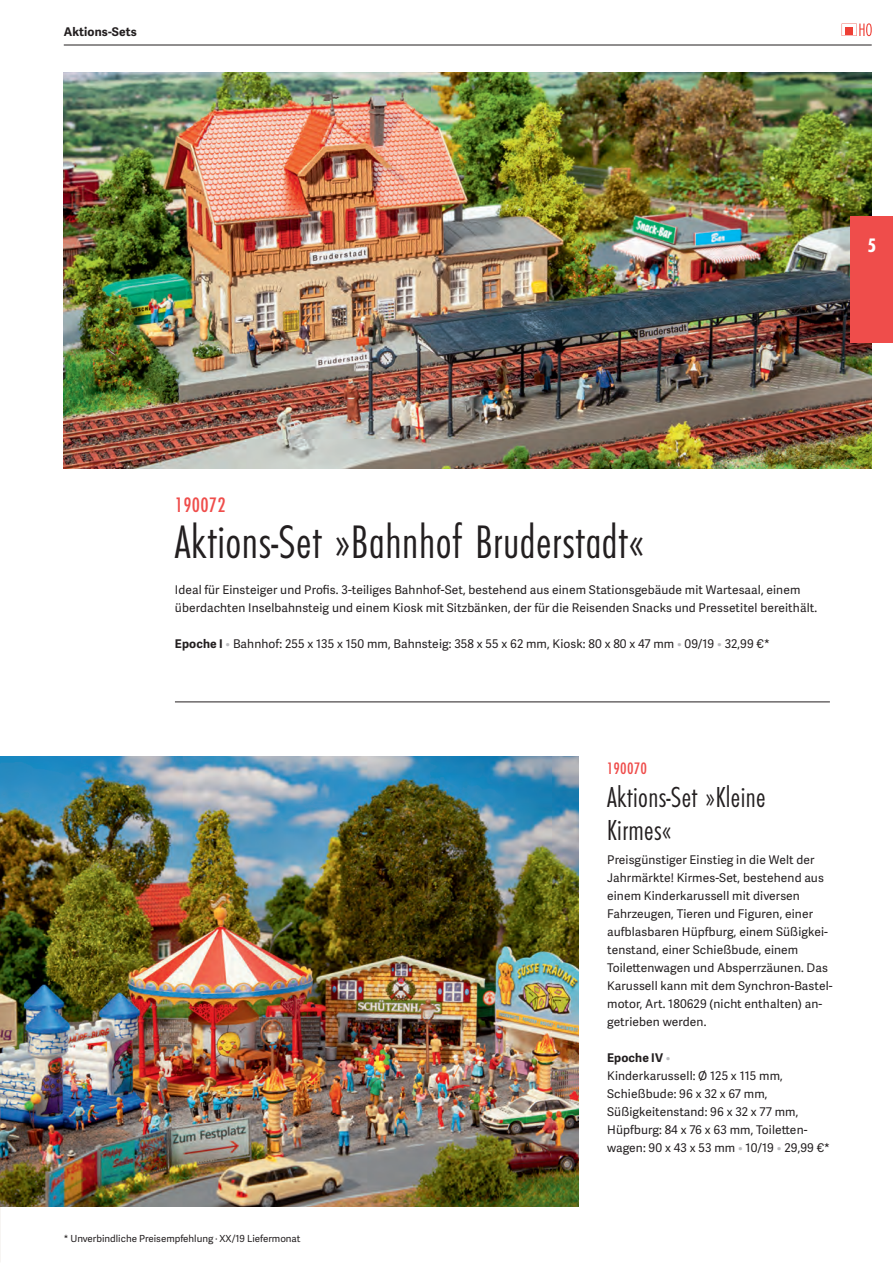
<style>
.page{position:relative;width:893px;height:1263px;background:#fff}
.page>*{position:absolute;margin:0;border:0;box-sizing:border-box;transform-origin:0 0}
.t1{font:48.75px "Futura EF Light Con";letter-spacing:.01em;color:#231f20}
.t2{font:30px/33px "Futura EF Light Con";letter-spacing:.01em;color:#231f20}
.t3{font:21.75px "Futura EF Medium Con";letter-spacing:.01em;color:#ef4d4b}
.t4{font:20.25px "Futura EF Bold Con";color:#fff}
.t5{font:17.25px "Futura EF Medium Con";letter-spacing:.01em;color:#ef4d4b}
.t6{font:12px/18px "Adelle Sans";letter-spacing:.01em;color:#231f20}
.t7{font:700 12px "Adelle Sans";letter-spacing:.01em;color:#231f20}
.t8{font:9.75px "Adelle Sans";color:#231f20}
.s1{font-weight:700}
.s2{color:#bcbdc0}
</style>
<div class="page">
<hr style="left:64px;top:45px;width:808px;height:1px;background:#231f20">
<svg style="left:842px;top:23px;width:30px;height:13px"></svg>
<img style="left:64px;top:72px;width:808px;height:396px">
<img style="left:0;top:756px;width:579px;height:450px">
<hr style="left:175px;top:702px;width:655px;height:1px;background:#231f20">
<div style="left:850px;top:216px;width:43px;height:126px;background:#ef4d4b"></div>
<p class="t7" style="left:64px;top:23px;width:75px">Aktions-Sets</p>
<h3 class="t4" style="left:867px;top:234px;width:10px">5</h3>
<h3 class="t3" style="left:175px;top:493px;width:52px">190072</h3>
<h1 class="t1" style="left:175px;top:515px;width:471px">Aktions-Set »Bahnhof Bruderstadt«</h1>
<p class="t6" style="left:175px;top:580px;width:644px">Ideal für Einsteiger und Profis. 3-teiliges Bahnhof-Set, bestehend aus einem Stationsgebäude mit Wartesaal, einem überdachten Inselbahnsteig und einem Kiosk mit Sitzbänken, der für die Reisenden Snacks und Pressetitel bereithält.</p>
<p class="t6" style="left:175px;top:634px;width:596px"><span class="s1">Epoche I</span> <span class="s2">•</span> Bahnhof: 255 x 135 x 150 mm, Bahnsteig: 358 x 55 x 62 mm, Kiosk: 80 x 80 x 47 mm <span class="s2">•</span> 09/19 <span class="s2">•</span> 32,99 €*</p>
<h3 class="t5" style="left:607px;top:759px;width:42px">190070</h3>
<p class="t8" style="left:64px;top:1232px;width:238px">* Unverbindliche Preisempfehlung · XX/19 Liefermonat</p>
<h2 class="t2" style="left:607px;top:781px;width:160px">Aktions-Set »Kleine<br>Kirmes«</h2>
<p class="t6" style="left:607px;top:850px;width:227px">Preisgünstiger Einstieg in die Welt der Jahrmärkte! Kirmes-Set, bestehend aus einem Kinderkarussell mit diversen Fahrzeugen, Tieren und Figuren, einer aufblasbaren Hüpfburg, einem Süßigkei&shy;tenstand, einer Schießbude, einem Toilettenwagen und Absperrzäunen. Das Karussell kann mit dem Synchron-Bastel&shy;motor, Art. 180629 (nicht enthalten) an&shy;getrieben werden.</p>
<p class="t6" style="left:607px;top:1048px;width:224px"><span class="s1">Epoche IV</span> <span class="s2">•<br></span>Kinderkarussell: Ø 125 x 115 mm,<br>Schießbude: 96 x 32 x 67 mm,<br>Süßigkeitenstand: 96 x 32 x 77 mm,<br>Hüpfburg: 84 x 76 x 63 mm, Toiletten&shy;wagen: 90 x 43 x 53 mm <span class="s2">•</span> 10/19 <span class="s2">•</span> 29,99 €*</p>
</div>
